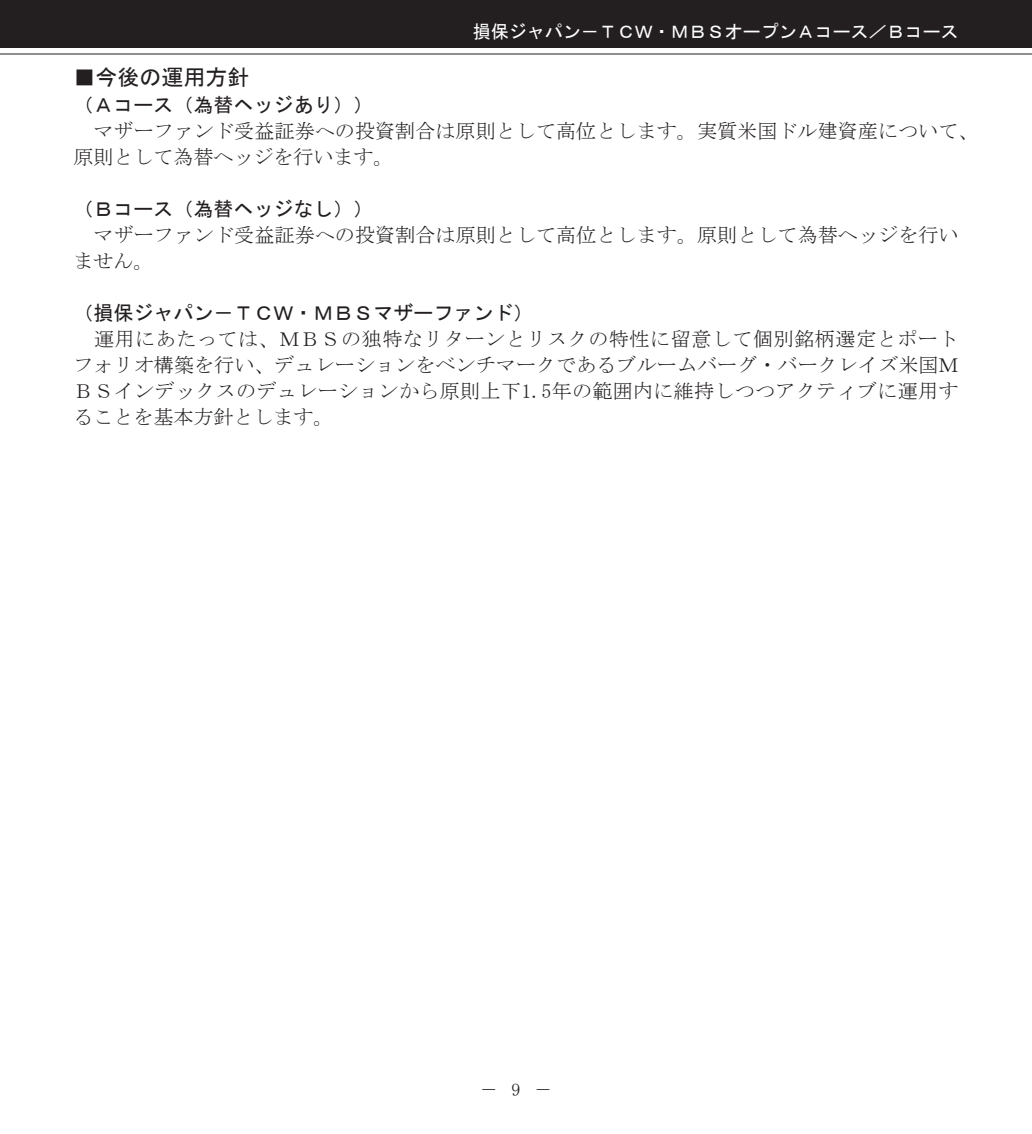
<style>
.page{position:relative;width:1032px;height:1134px;background:#fff}
.page>*{position:absolute;margin:0;border:0;box-sizing:border-box;transform-origin:0 0}
.t1{font:22px "MS Gothic";color:#231f20}
.t2{font:20px/26px "MS Mincho";letter-spacing:.005em;color:#231f20}
.t3{font:20px "MS Gothic";color:#231f20}
.t4{font:18px "MS Gothic";color:#fff}
.t5{font:18px "MS Mincho";color:#231f20}
</style>
<div class="page">
<div style="left:0;top:0;width:1032px;height:48px;background:#231f20"></div>
<hr style="left:0;top:53px;width:1032px;height:1px;background:#231f20">
<p class="t4" style="left:473px;top:23px;width:487px">損保ジャパン－ＴＣＷ・ＭＢＳオープンＡコース／Ｂコース</p>
<p class="t1" style="left:73px;top:66px;width:178px">■今後の運用方針</p>
<p class="t3" style="left:73px;top:94px;width:302px">（Ａコース（為替ヘッジあり））</p>
<p class="t2" style="left:73px;top:117px;width:906px">　マザーファンド受益証券への投資割合は原則として高位とします。実質米国ドル建資産について、原則として為替ヘッジを行います。</p>
<p class="t3" style="left:73px;top:198px;width:302px">（Ｂコース（為替ヘッジなし））</p>
<p class="t2" style="left:73px;top:221px;width:886px">　マザーファンド受益証券への投資割合は原則として高位とします。原則として為替ヘッジを行いません。</p>
<p class="t3" style="left:73px;top:302px;width:462px">（損保ジャパン－ＴＣＷ・ＭＢＳマザーファンド）</p>
<p class="t2" style="left:73px;top:325px;width:886px;text-align:justify">　運用にあたっては、ＭＢＳの独特なリターンとリスクの特性に留意して個別銘柄選定とポートフォリオ構築を行い、デュレーションをベンチマークであるブルームバーグ・バークレイズ米国ＭＢＳインデックスのデュレーションから原則上下1.5年の範囲内に維持しつつアクティブに運用することを基本方針とします。</p>
<p class="t5" style="left:511px;top:1081px;width:10px">9</p>
<p class="t5" style="left:480px;top:1081px;width:73px">－　　－</p>
</div>
